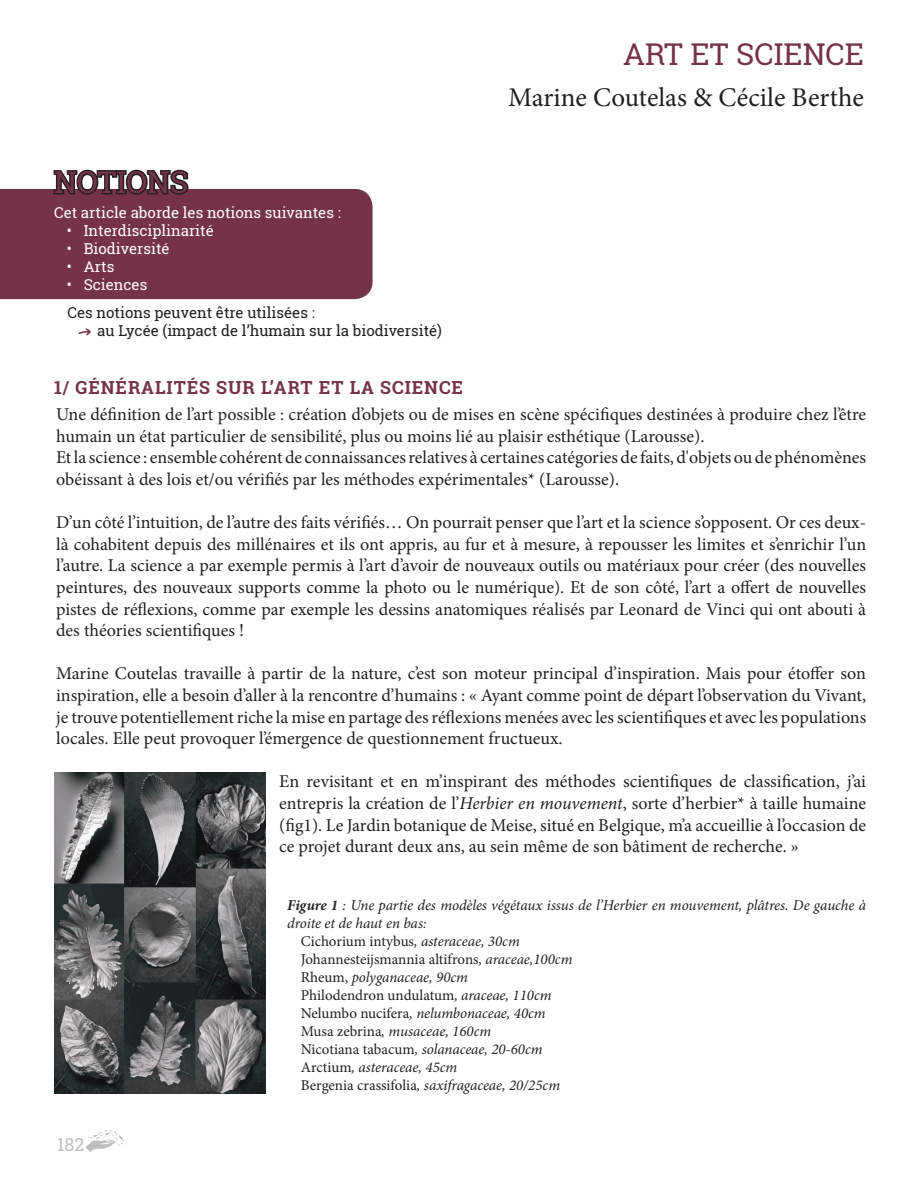
<style>
.page{position:relative;width:918px;height:1188px;background:#fff}
.page>*{position:absolute;margin:0;border:0;box-sizing:border-box;transform-origin:0 0}
.t1{font:30px "Roboto Slab";color:#753249}
.t2{font:27px "Minion Pro";color:#231f20}
.t3{font:18px/21.6px "Minion Pro";color:#231f20;text-align:justify}
.t4{font:700 18px "Roboto Slab";letter-spacing:.05em;color:#753249}
.t5{font:18px "Roboto Slab";color:#bebfc2}
.t6{font:italic 15px "Minion Pro";letter-spacing:-.005em;color:#231f20}
.t7{font:15px "Minion Pro";color:#231f20}
.t8{font:15px "Roboto Slab";color:#fff}
.t9{font:15px/18px "Roboto Slab";color:#231f20}
.s1{font-family:"PW New Arrows";color:#753249}
.s2{font-style:italic}
.s3{font-weight:700}
.s4{font-style:normal}
</style>
<div class="page">
<img style="left:85px;top:1144px;width:21px;height:8px">
<img style="left:89px;top:1130px;width:35px;height:18px">
<svg style="left:0;top:169px;width:373px;height:130px;background:#824a5d"></svg>
<img style="left:54px;top:773px;width:212px;height:320px">
<h1 class="t1" style="left:623px;top:33px;width:242px">Art et Science</h1>
<h1 class="t1" style="left:54px;top:161px;width:133px">notions</h1>
<p class="t8" style="left:54px;top:202px;width:288px">Cet article aborde les notions suivantes :</p>
<p class="t8" style="left:67px;top:220px;width:149px">• Interdisciplinarité</p>
<p class="t8" style="left:67px;top:238px;width:104px">• Biodiversité</p>
<p class="t8" style="left:67px;top:256px;width:49px">• Arts</p>
<p class="t8" style="left:67px;top:274px;width:82px">• Sciences</p>
<p class="t9" style="left:80px;top:303px;width:363px;text-indent:-13px">Ces notions peuvent être utilisées :<br><span class="s1">q</span> au Lycée (impact de l’humain sur la biodiversité)</p>
<p class="t4" style="left:54px;top:375px;width:411px">1/ GÉNÉRALITÉS SUR L’ART ET LA SCIENCE</p>
<h2 class="t2" style="left:508px;top:80px;width:357px">Marine Coutelas &amp; Cécile Berthe</h2>
<p class="t3" style="left:56px;top:404px;width:811px;text-align:left">Une définition de l’art possible : création d’objets ou de mises en scène spécifiques destinées à produire chez l’être humain un état particulier de sensibilité, plus ou moins lié au plaisir esthétique (Larousse).<br>Et la science : ensemble cohérent de connaissances relatives à certaines catégories de faits, d'objets ou de phénomènes obéissant à des lois et/ou vérifiés par les méthodes expérimentales* (Larousse).</p>
<p class="t3" style="left:56px;top:512px;width:812px">D’un côté l’intuition, de l’autre des faits vérifiés… On pourrait penser que l’art et la science s’opposent. Or ces deux&shy;là cohabitent depuis des millénaires et ils ont appris, au fur et à mesure, à repousser les limites et s’enrichir l’un l’autre. La science a par exemple permis à l’art d’avoir de nouveaux outils ou matériaux pour créer (des nouvelles peintures, des nouveaux supports comme la photo ou le numérique). Et de son côté, l’art a offert de nouvelles pistes de réflexions, comme par exemple les dessins anatomiques réalisés par Leonard de Vinci qui ont abouti à des théories scientifiques !</p>
<p class="t3" style="left:56px;top:663px;width:812px">Marine Coutelas travaille à partir de la nature, c’est son moteur principal d’inspiration. Mais pour étoffer son inspiration, elle a besoin d’aller à la rencontre d’humains : « Ayant comme point de départ l’observation du Vivant, je trouve potentiellement riche la mise en partage des réflexions menées avec les scientifiques et avec les populations locales. Elle peut provoquer l’émergence de questionnement fructueux.</p>
<p class="t3" style="left:279px;top:771px;width:589px">En revisitant et en m’inspirant des méthodes scientifiques de classification, j’ai entrepris la création de l’<span class="s2">Herbier en mouvement</span>, sorte d’herbier* à taille humaine (fig1). Le Jardin botanique de Meise, situé en Belgique, m’a accueillie à l’occasion de ce projet durant deux ans, au sein même de son bâtiment de recherche. »</p>
<p class="t5" style="left:57px;top:1132px;width:29px">182</p>
<p class="t6" style="left:287px;top:895px;width:580px"><span class="s3">Figure 1</span> : Une partie des modèles végétaux issus de l’Herbier en mouvement, plâtres. De gauche à</p>
<p class="t6" style="left:287px;top:913px;width:141px">droite et de haut en bas:</p>
<p class="t7" style="left:301px;top:931px;width:221px">Cichorium intybus<span class="s2">, asteraceae, 30cm</span></p>
<p class="t7" style="left:301px;top:949px;width:273px">Johannesteijsmannia altifrons<span class="s2">, araceae,100cm</span></p>
<p class="t6" style="left:301px;top:967px;width:169px"><span class="s4">Rheum,</span> polyganaceae, 90cm</p>
<p class="t7" style="left:301px;top:985px;width:252px">Philodendron undulatum<span class="s2">, araceae, 110cm</span></p>
<p class="t6" style="left:301px;top:1003px;width:246px"><span class="s4">Nelumbo nucifera</span>, nelumbonaceae, 40cm</p>
<p class="t6" style="left:301px;top:1021px;width:192px"><span class="s4">Musa zebrina</span>, musaceae, 160cm</p>
<p class="t6" style="left:301px;top:1039px;width:243px"><span class="s4">Nicotiana tabacum</span>, solanaceae, 20-60cm</p>
<p class="t6" style="left:301px;top:1057px;width:158px"><span class="s4">Arctium</span>, asteraceae, 45cm</p>
<p class="t6" style="left:301px;top:1075px;width:261px"><span class="s4">Bergenia crassifolia</span>, saxifragaceae, 20/25cm</p>
</div>
